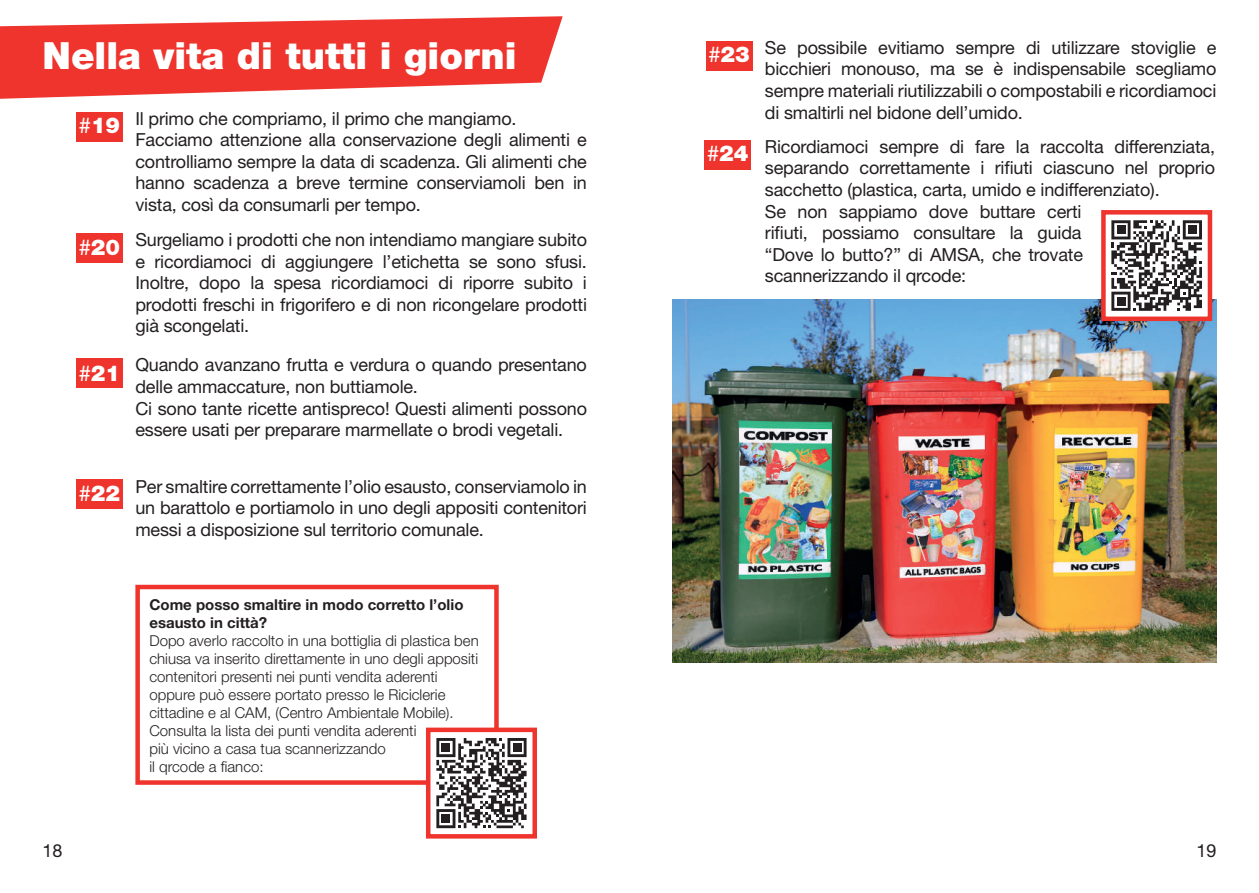
<style>
.page{position:relative;width:1259px;height:893px;background:#fff}
.page>*{position:absolute;margin:0;border:0;box-sizing:border-box;transform-origin:0 0}
.t1{font:900 37.5px "Helvetica Neue LT Std";color:#fff}
.t2{font:900 21.9px "Helvetica Neue LT Std";color:#fff}
.t3{font:18px/21.6px "Helvetica Neue LT Std";letter-spacing:-.01em;color:#231f20}
.t4{font:300 15px/18px "Helvetica Neue LT Std";color:#231f20}
.t5{font:700 15px/18px "Helvetica Neue LT Std";color:#231f20}
.s1{font-weight:400}
</style>
<div class="page">
<img style="left:672px;top:300px;width:544px;height:363px">
<div style="left:76px;top:112px;width:47px;height:30px;background:#ee342d"></div>
<div style="left:76px;top:233px;width:47px;height:30px;background:#ee342d"></div>
<div style="left:76px;top:359px;width:47px;height:29px;background:#ee342d"></div>
<div style="left:76px;top:479px;width:47px;height:30px;background:#ee342d"></div>
<div style="left:1101px;top:210px;width:111px;height:111px;background:#fff;border:4px solid #ee342d"></div>
<svg style="left:1111px;top:220px;width:91px;height:91px"></svg>
<div style="left:1117px;top:297px;width:8px;height:8px;background:#231f20"></div>
<div style="left:1117px;top:226px;width:8px;height:8px;background:#231f20"></div>
<div style="left:1188px;top:226px;width:8px;height:8px;background:#231f20"></div>
<svg style="left:0;top:16px;width:563px;height:83px;fill:#ee342d"></svg>
<div style="left:706px;top:41px;width:46px;height:30px;background:#ee342d"></div>
<div style="left:704px;top:140px;width:47px;height:30px;background:#ee342d"></div>
<div style="left:135px;top:585px;width:364px;height:200px;background:#fff;border:4px solid #ee342d"></div>
<div style="left:426px;top:728px;width:111px;height:111px;background:#fff;border:4px solid #ee342d"></div>
<svg style="left:436px;top:738px;width:90px;height:90px"></svg>
<div style="left:442px;top:743px;width:8px;height:9px;background:#231f20"></div>
<div style="left:513px;top:743px;width:8px;height:9px;background:#231f20"></div>
<div style="left:442px;top:814px;width:8px;height:9px;background:#231f20"></div>
<h1 class="t1" style="left:43px;top:34px;width:475px">Nella vita di tutti i giorni</h1>
<p class="t3" style="left:765px;top:36px;width:453px;text-align:justify">Se possibile evitiamo sempre di utilizzare stoviglie e bicchieri monouso, ma se è indispensabile scegliamo sempre materiali riutilizzabili o compostabili e ricordiamoci di smaltirli nel bidone dell’umido.</p>
<p class="t2" style="left:708px;top:41px;width:43px"><span class="s1">#</span>23</p>
<p class="t3" style="left:135px;top:107px;width:453px">Il primo che compriamo, il primo che mangiamo.<br>Facciamo attenzione alla conservazione degli alimenti e controlliamo sempre la data di scadenza. Gli alimenti che hanno scadenza a breve termine conserviamoli ben in vista, così da consumarli per tempo.</p>
<p class="t3" style="left:135px;top:228px;width:453px;text-align:justify">Surgeliamo i prodotti che non intendiamo mangiare subito e ricordiamoci di aggiungere l’etichetta se sono sfusi.<br>Inoltre, dopo la spesa ricordiamoci di riporre subito i prodotti freschi in frigorifero e di non ricongelare prodotti già scongelati.</p>
<p class="t3" style="left:135px;top:354px;width:453px">Quando avanzano frutta e verdura o quando presentano delle ammaccature, non buttiamole.<br>Ci sono tante ricette antispreco! Questi alimenti possono essere usati per preparare marmellate o brodi vegetali.</p>
<p class="t2" style="left:79px;top:112px;width:43px"><span class="s1">#</span>19</p>
<p class="t3" style="left:765px;top:135px;width:452px">Ricordiamoci sempre di fare la raccolta differenziata, separando correttamente i rifiuti ciascuno nel proprio sacchetto (plastica, carta, umido e indifferenziato).<br>Se non sappiamo dove buttare certi<br>rifiuti, possiamo consultare la guida<br>“Dove lo butto?” di AMSA, che trovate<br>scannerizzando il qrcode:</p>
<p class="t2" style="left:707px;top:140px;width:43px"><span class="s1">#</span>24</p>
<p class="t2" style="left:79px;top:234px;width:43px"><span class="s1">#</span>20</p>
<p class="t2" style="left:79px;top:360px;width:43px"><span class="s1">#</span>21</p>
<p class="t2" style="left:79px;top:480px;width:43px"><span class="s1">#</span>22</p>
<p class="t3" style="left:135px;top:475px;width:453px;text-align:justify">Per smaltire correttamente l’olio esausto, conserviamolo in un barattolo e portiamolo in uno degli appositi contenitori messi a disposizione sul territorio comunale.</p>
<p class="t5" style="left:149px;top:595px;width:316px">Come posso smaltire in modo corretto l’olio esausto in città?</p>
<p class="t4" style="left:149px;top:631px;width:331px">Dopo averlo raccolto in una bottiglia di plastica ben chiusa va inserito direttamente in uno degli appositi contenitori presenti nei punti vendita aderenti oppure può essere portato presso le Riciclerie cittadine e al CAM, (Centro Ambientale Mobile).<br>Consulta la lista dei punti vendita aderenti<br>più vicino a casa tua scannerizzando<br>il qrcode a fianco:</p>
<p class="t3" style="left:43px;top:839px;width:22px">18</p>
<p class="t3" style="left:1196px;top:839px;width:22px">19</p>
</div>
